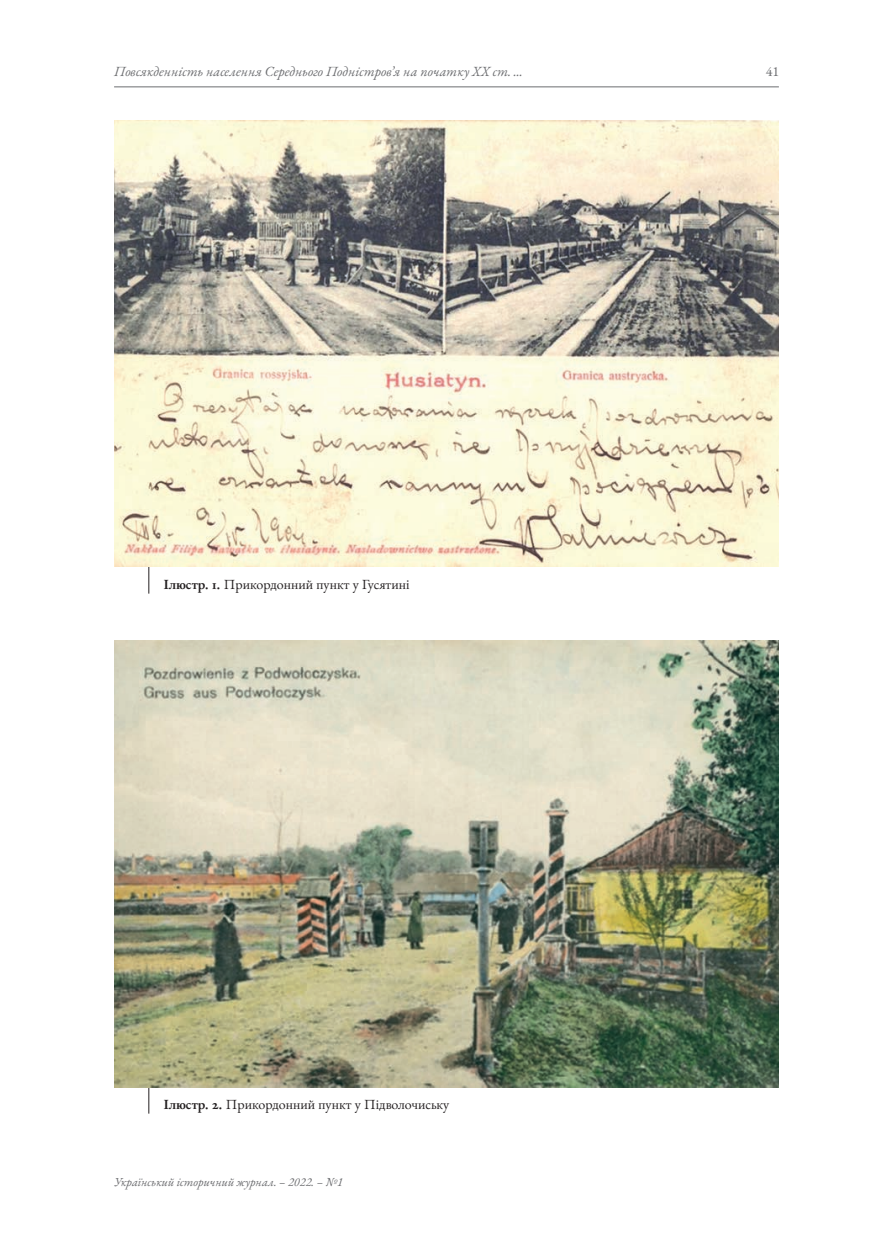
<style>
.page{position:relative;width:893px;height:1241px;background:#fff}
.page>*{position:absolute;margin:0;border:0;box-sizing:border-box;transform-origin:0 0}
.t1{font:14px "EB Garamond";color:#231f20}
.t2{font:italic 14px "EB Garamond";color:#6c6d70}
.t3{font:14px "EB Garamond";color:#6c6d70}
.t4{font:italic 12.25px "EB Garamond";color:#6c6d70}
.s1{font-weight:600}
</style>
<div class="page">
<hr style="left:114px;top:87px;width:665px;height:1px;background:#6c6d70">
<hr style="left:148px;top:557px;width:1px;height:36px;background:#231f20">
<hr style="left:148px;top:1077px;width:1px;height:36px;background:#231f20">
<img style="left:114px;top:120px;width:665px;height:447px">
<img style="left:114px;top:640px;width:665px;height:446px">
<p class="t2" style="left:114px;top:62px;width:410px">Повсякденність населення Середнього Подністров’я на початку ХХ ст. ...</p>
<p class="t3" style="left:766px;top:62px;width:15px">41</p>
<p class="t1" style="left:164px;top:575px;width:247px"><span class="s1">Ілюстр. 1.</span> Прикордонний пункт у Гусятині</p>
<p class="t1" style="left:164px;top:1095px;width:287px"><span class="s1">Ілюстр. 2.</span> Прикордонний пункт у Підволочиську</p>
<p class="t4" style="left:114px;top:1173px;width:230px">Український історичний журнал. – 2022. – №1</p>
</div>
